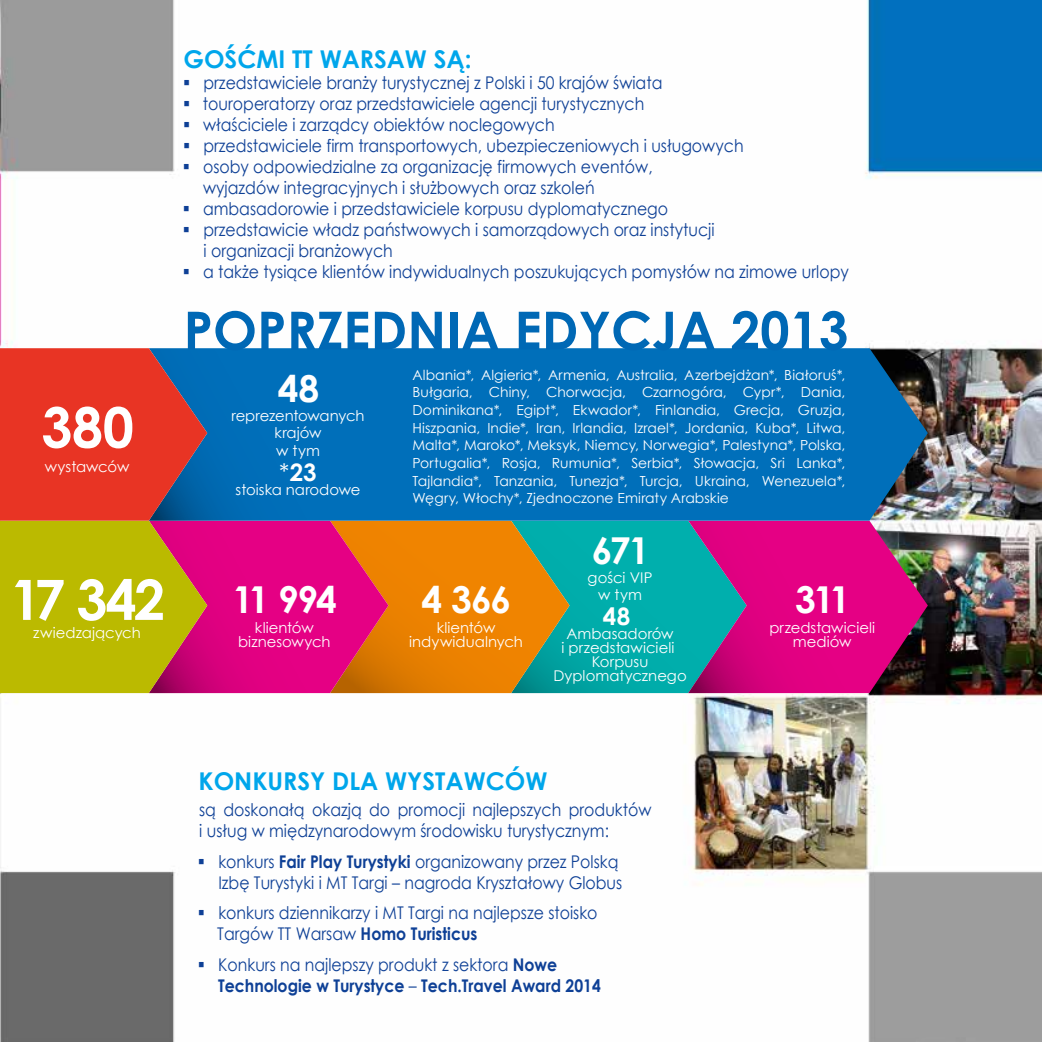
<style>
.page{position:relative;width:1042px;height:1042px;background:#fff}
.page>*{position:absolute;margin:0;border:0;box-sizing:border-box;transform-origin:0 0}
.t1{font:700 55.65px "Century Gothic";letter-spacing:-.035em;color:#fff}
.t2{font:700 52.5px "Century Gothic";color:#0068b5}
.t3{font:700 37.1px "Century Gothic";letter-spacing:-.055em;color:#fff}
.t4{font:700 24.5px "Century Gothic";color:#00a6eb}
.t5{font:700 24.15px "Century Gothic";color:#fff}
.t6{font:17.5px/21px "Century Gothic";color:#0e4096;scale:.9 1}
.t7{font:700 17.5px/21px "Century Gothic";color:#0e4096;scale:.9 1}
.t8{font:14.88px/13.8px "Century Gothic";color:#fff;text-align:center}
.t9{font:13.83px/17.7px "Century Gothic";color:#fff;text-align:justify}
.s1{font-weight:400}
.s2{font-weight:700}
</style>
<div class="page">
<img style="left:0;top:0;width:1042px;height:1042px">
<svg style="left:0;top:348px;width:928px;height:345px;background:#6e6176"></svg>
<svg style="left:199px;top:858px;width:5px;height:5px"></svg>
<svg style="left:199px;top:910px;width:5px;height:5px"></svg>
<svg style="left:199px;top:962px;width:5px;height:5px"></svg>
<svg style="left:184px;top:80px;width:5px;height:5px"></svg>
<svg style="left:184px;top:101px;width:5px;height:5px"></svg>
<svg style="left:184px;top:122px;width:5px;height:5px"></svg>
<svg style="left:184px;top:143px;width:5px;height:5px"></svg>
<svg style="left:184px;top:164px;width:5px;height:5px"></svg>
<svg style="left:184px;top:206px;width:5px;height:5px"></svg>
<svg style="left:184px;top:227px;width:5px;height:5px"></svg>
<svg style="left:184px;top:269px;width:5px;height:5px"></svg>
<h1 class="t1" style="left:41px;top:385px;width:94px">380</h1>
<p class="t8" style="left:45px;top:459px;width:86px">wystawców</p>
<h1 class="t1" style="left:10px;top:557px;width:156px">17 342</h1>
<p class="t8" style="left:33px;top:626px;width:109px">zwiedzających</p>
<h3 class="t4" style="left:183px;top:40px;width:290px">GOŚĆMI TT WARSAW SĄ:</h3>
<p class="t6" style="left:203px;top:72px;width:719px">przedstawiciele branży turystycznej z Polski i 50 krajów świata<br>touroperatorzy oraz przedstawiciele agencji turystycznych<br>właściciele i zarządcy obiektów noclegowych<br>przedstawiciele firm transportowych, ubezpieczeniowych i usługowych<br>osoby odpowiedzialne za organizację firmowych eventów,<br>wyjazdów integracyjnych i służbowych oraz szkoleń<br>ambasadorowie i przedstawiciele korpusu dyplomatycznego<br>przedstawicie władz państwowych i samorządowych oraz instytucji<br>i organizacji branżowych<br>a także tysiące klientów indywidualnych poszukujących pomysłów na zimowe urlopy</p>
<h2 class="t2" style="left:184px;top:290px;width:666px">POPRZEDNIA EDYCJA 2013</h2>
<h3 class="t3" style="left:278px;top:360px;width:43px">48</h3>
<p class="t8" style="left:231px;top:406px;width:135px;line-height:17.7px">reprezentowanych krajów<br>w tym</p>
<h3 class="t5" style="left:279px;top:454px;width:39px"><span class="s1">*</span>23</h3>
<p class="t8" style="left:235px;top:482px;width:126px">stoiska narodowe</p>
<h3 class="t3" style="left:232px;top:572px;width:106px">11 994</h3>
<p class="t8" style="left:238px;top:620px;width:94px">klientów biznesowych</p>
<p class="t9" style="left:412px;top:366px;width:434px">Albania*, Algieria*, Armenia, Australia, Azerbejdżan*, Białoruś*, Bułgaria, Chiny, Chorwacja, Czarnogóra, Cypr*, Dania, Dominikana*, Egipt*, Ekwador*, Finlandia, Grecja, Gruzja, Hiszpania, Indie*, Iran, Irlandia, Izrael*, Jordania, Kuba*, Litwa, Malta*, Maroko*, Meksyk, Niemcy, Norwegia*, Palestyna*, Polska, Portugalia*, Rosja, Rumunia*, Serbia*, Słowacja, Sri Lanka*, Tajlandia*, Tanzania, Tunezja*, Turcja, Ukraina, Wenezuela*, Węgry, Włochy*, Zjednoczone Emiraty Arabskie</p>
<h3 class="t3" style="left:421px;top:572px;width:91px">4 366</h3>
<p class="t8" style="left:409px;top:620px;width:115px">klientów indywidualnych</p>
<h3 class="t3" style="left:592px;top:522px;width:59px">671</h3>
<p class="t8" style="left:588px;top:568px;width:66px;line-height:17.7px">gości VIP w tym</p>
<h3 class="t5" style="left:603px;top:598px;width:29px">48</h3>
<p class="t8" style="left:553px;top:627px;width:135px">Ambasadorów<br>i przedstawicieli<br>Korpusu<br>Dyplomatycznego</p>
<h3 class="t3" style="left:795px;top:572px;width:57px">311</h3>
<p class="t8" style="left:769px;top:620px;width:107px">przedstawicieli mediów</p>
<h3 class="t4" style="left:198px;top:762px;width:350px">KONKURSY DLA WYSTAWCÓW</h3>
<p class="t6" style="left:199px;top:798px;width:504px">są doskonałą okazją do promocji najlepszych produktów i usług w międzynarodowym środowisku turystycznym:</p>
<p class="t6" style="left:218px;top:850px;width:450px">konkurs <span class="s2">Fair Play Turystyki</span> organizowany przez Polską<br>Izbę Turystyki i MT Targi – nagroda Kryształowy Globus</p>
<p class="t6" style="left:217px;top:902px;width:424px">konkurs dziennikarzy i MT Targi na najlepsze stoisko<br>Targów TT Warsaw <span class="s2">Homo Turisticus</span></p>
<p class="t7" style="left:218px;top:953px;width:427px"><span class="s1">Konkurs na najlepszy produkt z sektora</span> Nowe<br>Technologie w Turystyce <span class="s1">–</span> Tech.Travel Award 2014</p>
</div>
